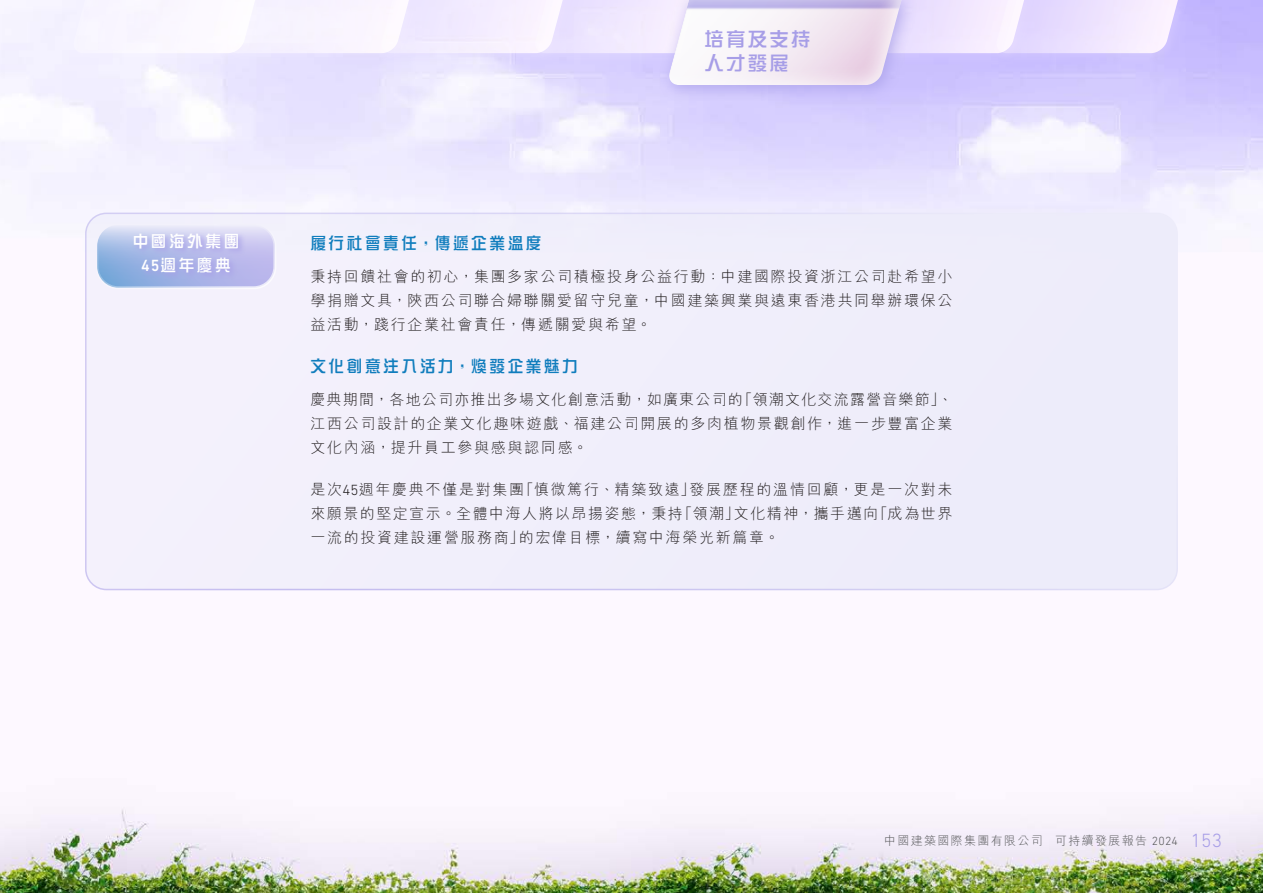
<style>
.page{position:relative;width:1263px;height:893px;background:#fff}
.page>*{position:absolute;margin:0;border:0;box-sizing:border-box;transform-origin:0 0}
.t1{font:19.5px/24px "DF Zong Yi HK W5";letter-spacing:.11em;color:#a79ee7}
.t2{font:16.5px "DF Zong Yi HK W5";letter-spacing:.16em;color:#107dbd;scale:.95 1}
.t3{font:16.5px/24px "DF Zong Yi HK W5";letter-spacing:.16em;color:#fff;text-align:center;scale:.95 1}
.t4{font:300 15px/24px "M Hei HK";letter-spacing:.11em;color:#231f20;text-align:justify}
.t5{font:300 12px "M Hei HK";letter-spacing:.11em;color:#57585a}
.s1{font-family:"DIN Next LT Pro";font-weight:500}
.s2{font-family:"DIN Next LT Pro"}
.s3{font-family:"DIN Next LT Pro";font-size:19.5px;color:#a79ee7}
</style>
<div class="page">
<img style="left:0;top:0;width:1263px;height:893px">
<div style="left:85px;top:213px;width:1093px;height:377px;background:#edecfa;border-radius:21px"></div>
<div style="left:85px;top:213px;width:1093px;height:377px;border:2px solid #a79ee7;border-radius:21px"></div>
<svg style="left:97px;top:225px;width:178px;height:63px"></svg>
<div style="left:96px;top:223px;width:180px;height:66px;border:3px solid #fff;border-radius:21px"></div>
<div style="left:132px;top:232px;width:114px;height:48px;background:#a79ee7;opacity:.75"></div>
<div style="left:991px;top:0;width:210px;height:65px;background:#c5baff"></div>
<div style="left:658px;top:0;width:260px;height:102px;background:#a79ee7;opacity:.75"></div>
<svg style="left:71px;top:0;width:1121px;height:88px"></svg>
<p class="t3" style="left:133px;top:229px;width:114px">中國海外集團<br><span class="s1">45</span>週年慶典</p>
<h1 class="t1" style="left:704px;top:26px;width:108px">培育及支持人才發展</h1>
<p class="t2" style="left:310px;top:234px;width:245px">履行社會責任，傳遞企業溫度</p>
<p class="t4" style="left:310px;top:264px;width:643px">秉持回饋社會的初心，集團多家公司積極投身公益行動：中建國際投資浙江公司赴希望小學捐贈文具，陝西公司聯合婦聯關愛留守兒童，中國建築興業與遠東香港共同舉辦環保公益活動，踐行企業社會責任，傳遞關愛與希望。</p>
<p class="t2" style="left:310px;top:357px;width:283px">文化創意注入活力，煥發企業魅力</p>
<p class="t4" style="left:310px;top:387px;width:644px">慶典期間，各地公司亦推出多場文化創意活動，如廣東公司的「領潮文化交流露營音樂節」、江西公司設計的企業文化趣味遊戲、福建公司開展的多肉植物景觀創作，進一步豐富企業文化內涵，提升員工參與感與認同感。</p>
<p class="t4" style="left:310px;top:477px;width:644px">是次<span class="s2">45</span>週年慶典不僅是對集團「慎微篤行、精築致遠」發展歷程的溫情回顧，更是一次對未來願景的堅定宣示。全體中海人將以昂揚姿態，秉持「領潮」文化精神，攜手邁向「成為世界一流的投資建設運營服務商」的宏偉目標，續寫中海榮光新篇章。</p>
<p class="t5" style="left:884px;top:832px;width:340px">中國建築國際集團有限公司 可持續發展報告 <span class="s2">2024</span> <span class="s3">153</span></p>
</div>
